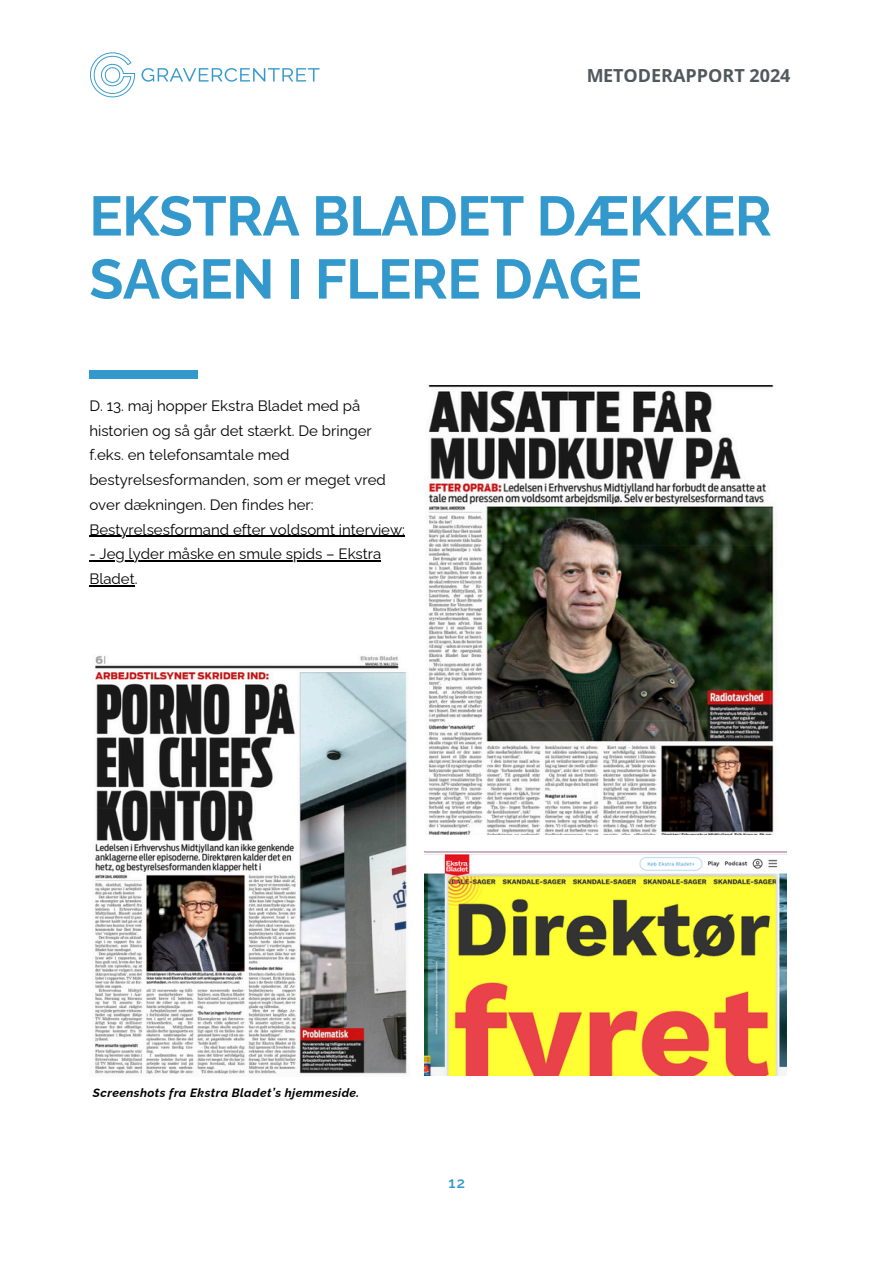
<style>
.page{position:relative;width:894px;height:1264px;background:#fff}
.page>*{position:absolute;margin:0;border:0;box-sizing:border-box;transform-origin:0 0}
.t1{font:700 55.5px/63px "Raleway";letter-spacing:-.01em;color:#39c}
.t2{font:700 18px "Open Sans";color:#262f33}
.t3{font:15px/24.8px "Raleway";color:#000}
.t4{font:600 15px "Raleway";color:#39c}
.t5{font:italic 700 12px "Raleway";letter-spacing:.035em;color:#000}
</style>
<div class="page">
<img style="left:428px;top:386px;width:346px;height:449px">
<img style="left:424px;top:851px;width:362px;height:224px">
<img style="left:95px;top:655px;width:312px;height:419px">
<div style="left:89px;top:370px;width:108px;height:8px;background:#39c"></div>
<svg style="left:141px;top:68px;width:178px;height:14px"></svg>
<svg style="left:90px;top:52px;width:45px;height:45px"></svg>
<hr style="left:89px;top:536px;width:316px;height:1px;background:#000">
<hr style="left:89px;top:560px;width:292px;height:1px;background:#000">
<hr style="left:89px;top:585px;width:46px;height:1px;background:#000">
<p class="t2" style="left:586px;top:62px;width:206px">METODERAPPORT 2024</p>
<p class="t1" style="left:89px;top:184px;width:683px">EKSTRA BLADET DÆKKER<br>SAGEN I FLERE DAGE</p>
<p class="t3" style="left:89px;top:393px;width:298px">D. 13. maj hopper Ekstra Bladet med på historien og så går det stærkt. De bringer f.eks. en telefonsamtale med bestyrelsesformanden, som er meget vred over dækningen. Den findes her:</p>
<h2 class="t3" style="left:89px;top:517px;width:317px">Bestyrelsesformand efter voldsomt interview:</h2>
<h1 class="t3" style="left:89px;top:542px;width:293px">- Jeg lyder måske en smule spids – Ekstra<br>Bladet.</h1>
<p class="t5" style="left:93px;top:1085px;width:268px">Screenshots fra Ekstra Bladet’s hjemmeside.</p>
<h3 class="t4" style="left:448px;top:1173px;width:18px">12</h3>
</div>
